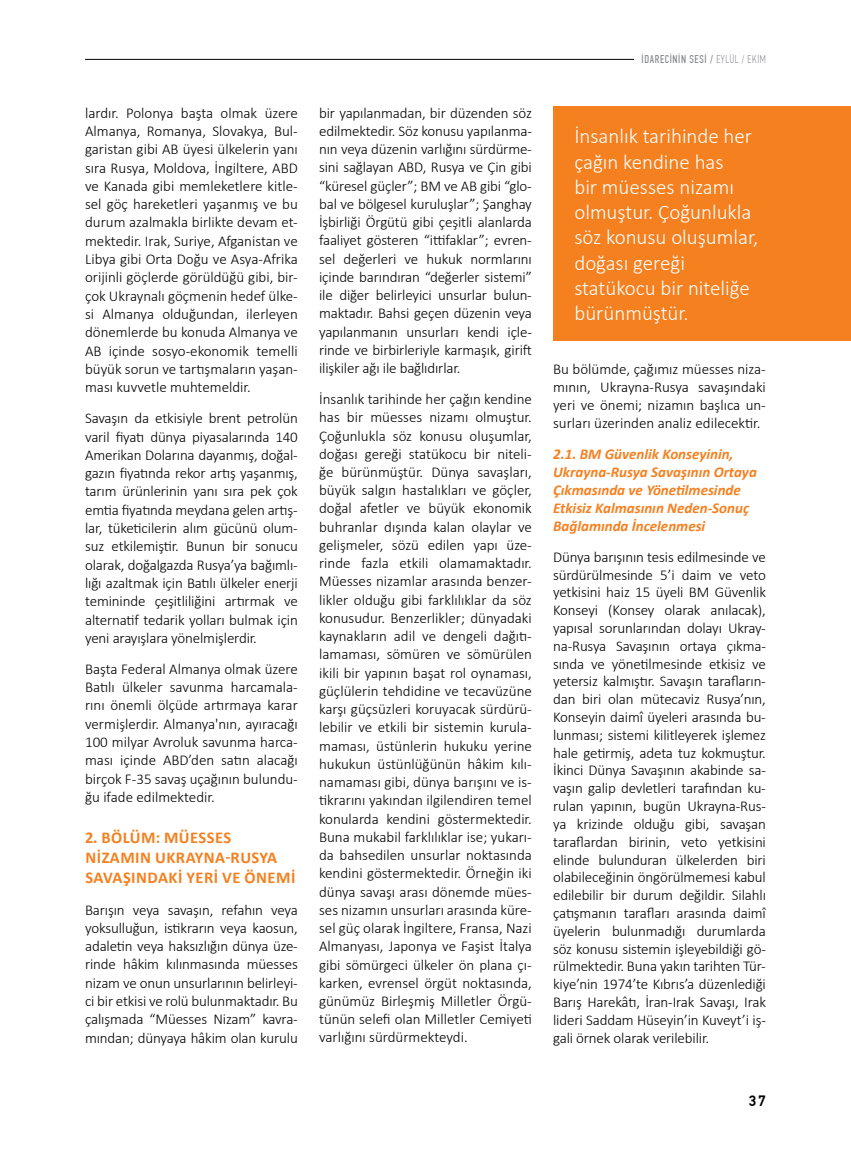
<style>
.page{position:relative;width:851px;height:1149px;background:#fff}
.page>*{position:absolute;margin:0;border:0;box-sizing:border-box;transform-origin:0 0}
.t1{font:300 21px/25.2px "Calibri";color:#fff}
.t2{font:700 16.5px/20.1px "Calibri";letter-spacing:.03em;color:#f58020}
.t3{font:300 15px/18.3px "Calibri";letter-spacing:-.01em;color:#000;text-align:justify}
.t4{font:italic 700 15px/18.1px "Calibri";color:#f58020}
.t5{font:500 15px "PF Din Text Pro";color:#000}
.t6{font:11.25px "PF Din Text Comp Pro";letter-spacing:.055em;color:#808285}
.s1{font-weight:100}
</style>
<div class="page">
<hr style="left:85px;top:59px;width:549px;height:1px;background:#000">
<div style="left:553px;top:106px;width:297px;height:235px;background:#f58020"></div>
<p class="t3" style="left:85px;top:103px;width:214px">lardır. Polonya başta olmak üzere Almanya, Romanya, Slovakya, Bul&shy;garistan gibi AB üyesi ülkelerin yanı sıra Rusya, Moldova, İngiltere, ABD ve Kanada gibi memleketlere kitle&shy;sel göç hareketleri yaşanmış ve bu durum azalmakla birlikte devam et&shy;mektedir. Irak, Suriye, Afganistan ve Libya gibi Orta Doğu ve Asya-Afrika orijinli göçlerde görüldüğü gibi, bir&shy;çok Ukraynalı göçmenin hedef ülke&shy;si Almanya olduğundan, ilerleyen dönemlerde bu konuda Almanya ve AB içinde sosyo-ekonomik temelli büyük sorun ve tartışmaların yaşan&shy;ması kuvvetle muhtemeldir.</p>
<p class="t3" style="left:85px;top:409px;width:214px">Savaşın da etkisiyle brent petrolün varil fiyatı dünya piyasalarında 140<br>Amerikan Dolarına dayanmış, doğal&shy;gazın fiyatında rekor artış yaşanmış, tarım ürünlerinin yanı sıra pek çok emtia fiyatında meydana gelen artış&shy;lar, tüketicilerin alım gücünü olum&shy;suz etkilemiştir. Bunun bir sonucu olarak, doğalgazda Rusya’ya bağımlı&shy;lığı azaltmak için Batılı ülkeler enerji temininde çeşitliliğini artırmak ve alternatif tedarik yolları bulmak için yeni arayışlara yönelmişlerdir.</p>
<p class="t3" style="left:85px;top:659px;width:214px">Başta Federal Almanya olmak üzere Batılı ülkeler savunma harcamala&shy;rını önemli ölçüde artırmaya karar vermişlerdir. Almanya'nın, ayıracağı 100 milyar Avroluk savunma harca&shy;ması içinde ABD’den satın alacağı birçok F-35 savaş uçağının bulundu&shy;ğu ifade edilmektedir.</p>
<p class="t2" style="left:85px;top:827px;width:212px">2. BÖLÜM: MÜESSES<br>NİZAMIN UKRAYNA-RUSYA<br>SAVAŞINDAKİ YERİ VE ÖNEMİ</p>
<p class="t3" style="left:85px;top:899px;width:214px">Barışın veya savaşın, refahın veya yoksulluğun, istikrarın veya kaosun, adaletin veya haksızlığın dünya üze&shy;rinde hâkim kılınmasında müesses nizam ve onun unsurlarının belirleyi&shy;ci bir etkisi ve rolü bulunmaktadır. Bu çalışmada “Müesses Nizam” kavra&shy;mından; dünyaya hâkim olan kurulu</p>
<p class="t3" style="left:319px;top:103px;width:214px">bir yapılanmadan, bir düzenden söz edilmektedir. Söz konusu yapılanma&shy;nın veya düzenin varlığını sürdürme&shy;sini sağlayan ABD, Rusya ve Çin gibi “küresel güçler”; BM ve AB gibi “glo&shy;bal ve bölgesel kuruluşlar”; Şanghay İşbirliği Örgütü gibi çeşitli alanlarda faaliyet gösteren “ittifaklar”; evren&shy;sel değerleri ve hukuk normlarını içinde barındıran “değerler sistemi” ile diğer belirleyici unsurlar bulun&shy;maktadır. Bahsi geçen düzenin veya yapılanmanın unsurları kendi içle&shy;rinde ve birbirleriyle karmaşık, girift ilişkiler ağı ile bağlıdırlar.</p>
<p class="t3" style="left:319px;top:389px;width:214px">İnsanlık tarihinde her çağın kendine has bir müesses nizamı olmuştur.<br>Çoğunlukla söz konusu oluşumlar, doğası gereği statükocu bir niteli&shy;ğe bürünmüştür. Dünya savaşları, büyük salgın hastalıkları ve göçler, doğal afetler ve büyük ekonomik buhranlar dışında kalan olaylar ve gelişmeler, sözü edilen yapı üze&shy;rinde fazla etkili olamamaktadır.<br>Müesses nizamlar arasında benzer&shy;likler olduğu gibi farklılıklar da söz konusudur. Benzerlikler; dünyadaki kaynakların adil ve dengeli dağıtı&shy;lamaması, sömüren ve sömürülen ikili bir yapının başat rol oynaması, güçlülerin tehdidine ve tecavüzüne karşı güçsüzleri koruyacak sürdürü&shy;lebilir ve etkili bir sistemin kurula&shy;maması, üstünlerin hukuku yerine hukukun üstünlüğünün hâkim kılı&shy;namaması gibi, dünya barışını ve is&shy;tikrarını yakından ilgilendiren temel konularda kendini göstermektedir.<br>Buna mukabil farklılıklar ise; yukarı&shy;da bahsedilen unsurlar noktasında kendini göstermektedir. Örneğin iki dünya savaşı arası dönemde mües&shy;ses nizamın unsurları arasında küre&shy;sel güç olarak İngiltere, Fransa, Nazi Almanyası, Japonya ve Faşist İtalya gibi sömürgeci ülkeler ön plana çı&shy;karken, evrensel örgüt noktasında, günümüz Birleşmiş Milletler Örgü&shy;tünün selefi olan Milletler Cemiyeti varlığını sürdürmekteydi.</p>
<p class="t6" style="left:641px;top:53px;width:126px">İDARECİNİN SESİ / <span class="s1">EYLÜL / EKİM</span></p>
<h1 class="t1" style="left:574px;top:124px;width:185px">İnsanlık tarihinde her çağın kendine has<br>bir müesses nizamı olmuştur. Çoğunlukla söz konusu oluşumlar, doğası gereği statükocu bir niteliğe bürünmüştür.</h1>
<p class="t3" style="left:553px;top:359px;width:214px">Bu bölümde, çağımız müesses niza&shy;mının, Ukrayna-Rusya savaşındaki yeri ve önemi; nizamın başlıca un&shy;surları üzerinden analiz edilecektir.</p>
<p class="t4" style="left:553px;top:444px;width:205px">2.1. BM Güvenlik Konseyinin,<br>Ukrayna-Rusya Savaşının Ortaya<br>Çıkmasında ve Yönetilmesinde<br>Etkisiz Kalmasının Neden-Sonuç<br>Bağlamında İncelenmesi</p>
<p class="t3" style="left:553px;top:547px;width:214px;line-height:17.9px">Dünya barışının tesis edilmesinde ve sürdürülmesinde 5’i daim ve veto yetkisini haiz 15 üyeli BM Güvenlik Konseyi (Konsey olarak anılacak), yapısal sorunlarından dolayı Ukray&shy;na-Rusya Savaşının ortaya çıkma&shy;sında ve yönetilmesinde etkisiz ve yetersiz kalmıştır. Savaşın tarafların&shy;dan biri olan mütecaviz Rusya’nın, Konseyin daimî üyeleri arasında bu&shy;lunması; sistemi kilitleyerek işlemez hale getirmiş, adeta tuz kokmuştur.<br>İkinci Dünya Savaşının akabinde sa&shy;vaşın galip devletleri tarafından ku&shy;rulan yapının, bugün Ukrayna-Rus&shy;ya krizinde olduğu gibi, savaşan taraflardan birinin, veto yetkisini elinde bulunduran ülkelerden biri olabileceğinin öngörülmemesi kabul edilebilir bir durum değildir. Silahlı çatışmanın tarafları arasında daimî üyelerin bulunmadığı durumlarda söz konusu sistemin işleyebildiği gö&shy;rülmektedir. Buna yakın tarihten Tür&shy;kiye’nin 1974’te Kıbrıs’a düzenlediği Barış Harekâtı, İran-Irak Savaşı, Irak lideri Saddam Hüseyin’in Kuveyt’i iş&shy;gali örnek olarak verilebilir.</p>
<p class="t5" style="left:748px;top:1091px;width:19px">37</p>
</div>
